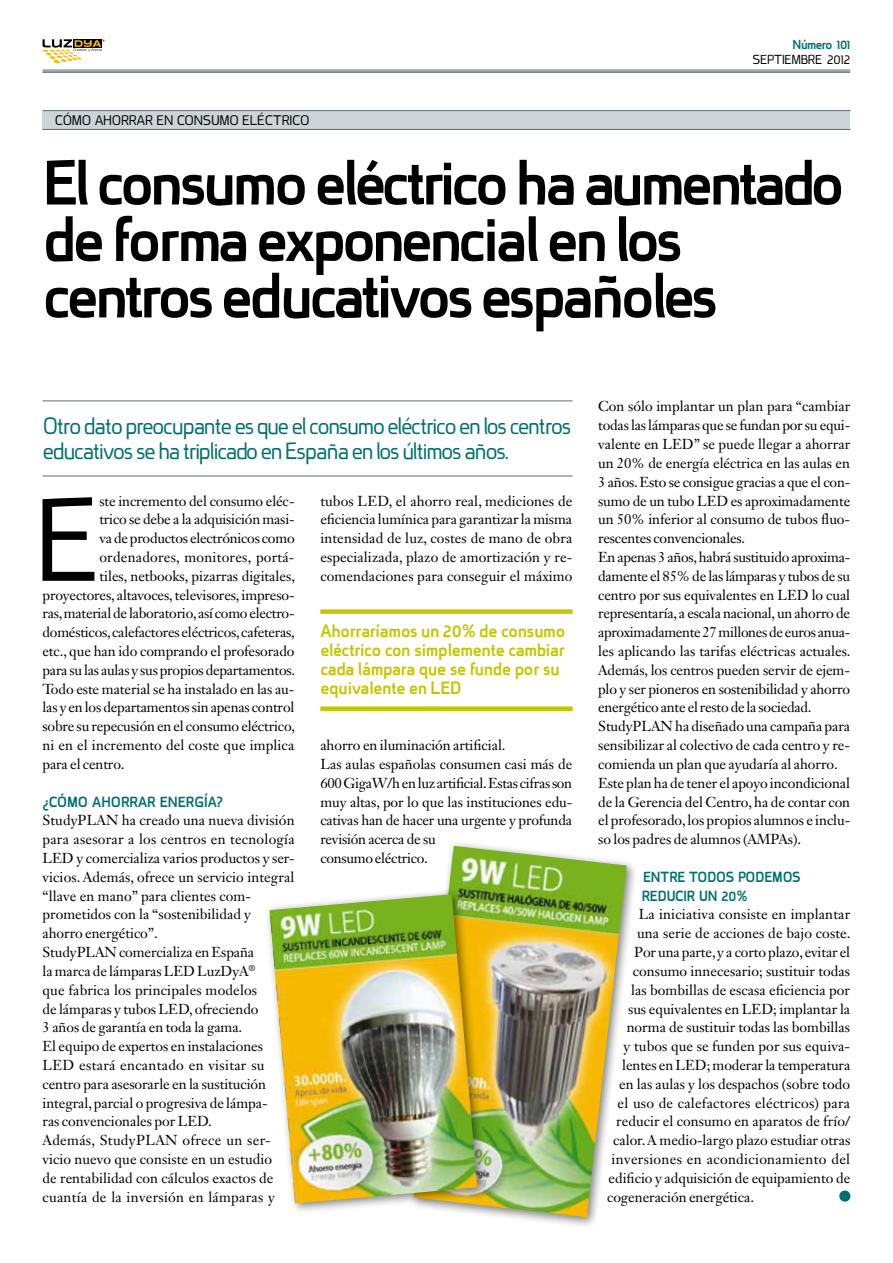
<style>
.page{position:relative;width:893px;height:1263px;background:#fff}
.page>*{position:absolute;margin:0;border:0;box-sizing:border-box;transform-origin:0 0}
.t1{font:109.35px "superficialbook";color:#000}
.t2{font:700 58.5px/56.4px "superficial";letter-spacing:-.07em;color:#000}
.t3{font:21.75px/25.5px "superficialbook";letter-spacing:-.065em;color:#007170;scale:.95 1}
.t4{font:700 16.5px/18.8px "superficial";letter-spacing:-.025em;color:#c4c700}
.t5{font:14.25px/18.8px "Janson Text LT Std";letter-spacing:-.005em;color:#000}
.t6{font:14.25px "Janson Text LT Std";letter-spacing:.015em;color:#000}
.t7{font:14.25px "Janson Text LT Std";letter-spacing:.02em;color:#000}
.t8{font:700 13.5px "superficial";color:#007170}
.t9{font:12.75px "superficialbook";color:#000}
.t10{font:12px "superficialbook";letter-spacing:-.03em;color:#000}
.t11{font:700 12px "superficial";letter-spacing:-.05em;color:#007170}
</style>
<div class="page">
<hr style="left:43px;top:70px;width:807px;height:1px;background:#5d6970">
<hr style="left:43px;top:71px;width:807px;height:2px;background:#5d6970">
<svg style="left:42px;top:39px;width:63px;height:24px"></svg>
<hr style="left:43px;top:476px;width:530px;height:1px;background:#5d6970">
<hr style="left:43px;top:401px;width:530px;height:1px;background:#5d6970">
<div style="left:43px;top:111px;width:807px;height:18px;background:#cdd4d8"></div>
<hr style="left:43px;top:110px;width:807px;height:1px;background:#5d6970">
<hr style="left:43px;top:129px;width:807px;height:1px;background:#5d6970">
<div style="left:408px;top:840px;width:230px;height:389px;background:#000;opacity:.5"></div>
<img style="left:414px;top:846px;width:213px;height:371px">
<div style="left:264px;top:889px;width:225px;height:326px;background:#000;opacity:.5"></div>
<img style="left:269px;top:894px;width:208px;height:309px">
<div style="left:839px;top:1190px;width:11px;height:12px;background:#007170;border-radius:50%"></div>
<div style="left:320px;top:609px;width:253px;height:5px;background:#c4c700"></div>
<div style="left:320px;top:706px;width:253px;height:5px;background:#c4c700"></div>
<p class="t9" style="left:55px;top:112px;width:10px">cómo</p>
<p class="t9" style="left:95px;top:112px;width:10px">ahorrar</p>
<p class="t9" style="left:157px;top:112px;width:30px">en consumo</p>
<p class="t9" style="left:242px;top:112px;width:31px">eléctrico</p>
<p class="t11" style="left:792px;top:36px;width:59px">Número 101</p>
<p class="t10" style="left:753px;top:52px;width:99px">SEPTIEMBRE 2012</p>
<h2 class="t2" style="left:43px;top:154px;width:803px">El consumo eléctrico ha aumentado de forma exponencial en los centros educativos españoles</h2>
<h3 class="t3" style="left:43px;top:413px;width:558px">Otro dato preocupante es que el consumo eléctrico en los centros educativos se ha triplicado en España en los últimos años.</h3>
<h1 class="t1" style="left:35px;top:471px;width:68px">E</h1>
<p class="t5" style="left:99px;top:491px;width:197px">ste incremento del consumo eléc-</p>
<p class="t5" style="left:99px;top:510px;width:197px">trico se debe a la adquisición masi-</p>
<p class="t5" style="left:99px;top:529px;width:197px">va de productos electrónicos como</p>
<p class="t6" style="left:99px;top:548px;width:197px">ordenadores, monitores, portá-</p>
<p class="t5" style="left:99px;top:566px;width:197px">tiles, netbooks, pizarras digitales,</p>
<p class="t5" style="left:43px;top:585px;width:253px">proyectores, altavoces, televisores, impreso-</p>
<p class="t5" style="left:43px;top:604px;width:254px">ras, material de laboratorio, así como electro-</p>
<p class="t5" style="left:43px;top:623px;width:254px">domésticos, calefactores eléctricos, cafeteras,</p>
<p class="t5" style="left:43px;top:642px;width:253px">etc., que han ido comprando el profesorado</p>
<p class="t5" style="left:43px;top:660px;width:254px">para su las aulas y sus propios departamentos.</p>
<p class="t5" style="left:43px;top:679px;width:253px">Todo este material se ha instalado en las au-</p>
<p class="t5" style="left:43px;top:698px;width:253px">las y en los departamentos sin apenas control</p>
<p class="t5" style="left:43px;top:717px;width:254px">sobre su repecusión en el consumo eléctrico,</p>
<p class="t5" style="left:43px;top:736px;width:253px">ni en el incremento del coste que implica</p>
<p class="t5" style="left:43px;top:754px;width:84px">para el centro.</p>
<p class="t8" style="left:43px;top:793px;width:88px">¿cómo ahorrar</p>
<p class="t8" style="left:160px;top:793px;width:10px">ener</p>
<p class="t8" style="left:194px;top:793px;width:30px">gía?</p>
<p class="t5" style="left:43px;top:811px;width:254px">StudyPLAN ha creado una nueva división para asesorar a los centros en tecnología LED y comercializa varios productos y ser&shy;vicios. Además, ofrece un servicio integral “llave en mano” para clientes com&shy;prometidos con la “sostenibilidad y ahorro energético”.<br>StudyPLAN comercializa en España<br>la marca de lámparas LED LuzDyA<sup>®<br></sup>que fabrica los principales modelos<br>de lámparas y tubos LED, ofreciendo<br>3 años de garantía en toda la gama.<br>El equipo de expertos en instalaciones LED estará encantado en visitar su centro para asesorarle en la sustitución integral, parcial o progresiva de lámpa-<br>ras convencionales por LED.<br>Además, StudyPLAN ofrece un ser&shy;vicio nuevo que consiste en un estudio<br>de rentabilidad con cálculos exactos de cuantía de la inversión en lámparas y</p>
<p class="t5" style="left:320px;top:491px;width:254px;text-align:justify">tubos LED, el ahorro real, mediciones de eficiencia lumínica para garantizar la misma intensidad de luz, costes de mano de obra especializada, plazo de amortización y re&shy;comendaciones para conseguir el máximo</p>
<p class="t4" style="left:320px;top:622px;width:247px">Ahorraríamos un 20% de consumo eléctrico con simplemente cambiar cada lámpara que se funde por su equivalente en LED</p>
<p class="t5" style="left:320px;top:736px;width:254px">ahorro en iluminación artificial.<br>Las aulas españolas consumen casi más de 600 GigaW/h en luz artificial. Estas cifras son muy altas, por lo que las instituciones edu&shy;cativas han de hacer una urgente y profunda revisión acerca de su<br>consumo eléctrico.</p>
<p class="t5" style="left:598px;top:397px;width:254px">Con sólo implantar un plan para “cambiar todas las lámparas que se fundan por su equi&shy;valente en LED” se puede llegar a ahorrar un 20% de energía eléctrica en las aulas en 3 años. Esto se consigue gracias a que el con&shy;sumo de un tubo LED es aproximadamente un 50% inferior al consumo de tubos fluo&shy;rescentes convencionales.<br>En apenas 3 años, habrá sustituido aproxima&shy;damente el 85% de las lámparas y tubos de su centro por sus equivalentes en LED lo cual representaría, a escala nacional, un ahorro de aproximadamente 27 millones de euros anua&shy;les aplicando las tarifas eléctricas actuales.<br>Además, los centros pueden servir de ejem&shy;plo y ser pioneros en sostenibilidad y ahorro energético ante el resto de la sociedad.<br>StudyPLAN ha diseñado una campaña para sensibilizar al colectivo de cada centro y re&shy;comienda un plan que ayudaría al ahorro.<br>Este plan ha de tener el apoyo incondicional de la Gerencia del Centro, ha de contar con el profesorado, los propios alumnos e inclu&shy;so los padres de alumnos (AMPAs).</p>
<p class="t8" style="left:643px;top:868px;width:10px">entre</p>
<p class="t8" style="left:689px;top:868px;width:76px">todos podem</p>
<p class="t8" style="left:783px;top:868px;width:18px">os</p>
<p class="t8" style="left:642px;top:887px;width:9px">red</p>
<p class="t8" style="left:667px;top:887px;width:82px">ucir un 20%</p>
<p class="t5" style="left:639px;top:905px;width:213px">La iniciativa consiste en implantar</p>
<p class="t5" style="left:637px;top:924px;width:215px">una serie de acciones de bajo coste.</p>
<p class="t5" style="left:634px;top:943px;width:218px">Por una parte, y a corto plazo, evitar el</p>
<p class="t5" style="left:633px;top:961px;width:219px">consumo innecesario; sustituir todas</p>
<p class="t5" style="left:631px;top:980px;width:220px">las bombillas de escasa eficiencia por</p>
<p class="t5" style="left:628px;top:999px;width:224px">sus equivalentes en LED; implantar la</p>
<p class="t5" style="left:627px;top:1018px;width:225px">norma de sustituir todas las bombillas</p>
<p class="t5" style="left:624px;top:1037px;width:228px">y tubos que se funden por sus equiva-</p>
<p class="t5" style="left:622px;top:1055px;width:230px">lentes en LED; moderar la temperatura</p>
<p class="t5" style="left:619px;top:1074px;width:232px">en las aulas y los despachos (sobre todo</p>
<p class="t6" style="left:618px;top:1093px;width:234px">el uso de calefactores eléctricos) para</p>
<p class="t5" style="left:616px;top:1112px;width:236px">reducir el consumo en aparatos de frío/</p>
<p class="t5" style="left:613px;top:1131px;width:239px">calor. A medio-largo plazo estudiar otras</p>
<p class="t7" style="left:612px;top:1150px;width:240px">inversiones en acondicionamiento del</p>
<p class="t5" style="left:609px;top:1168px;width:243px">edificio y adquisición de equipamiento de</p>
<p class="t5" style="left:607px;top:1187px;width:148px">cogeneración energética.</p>
</div>
